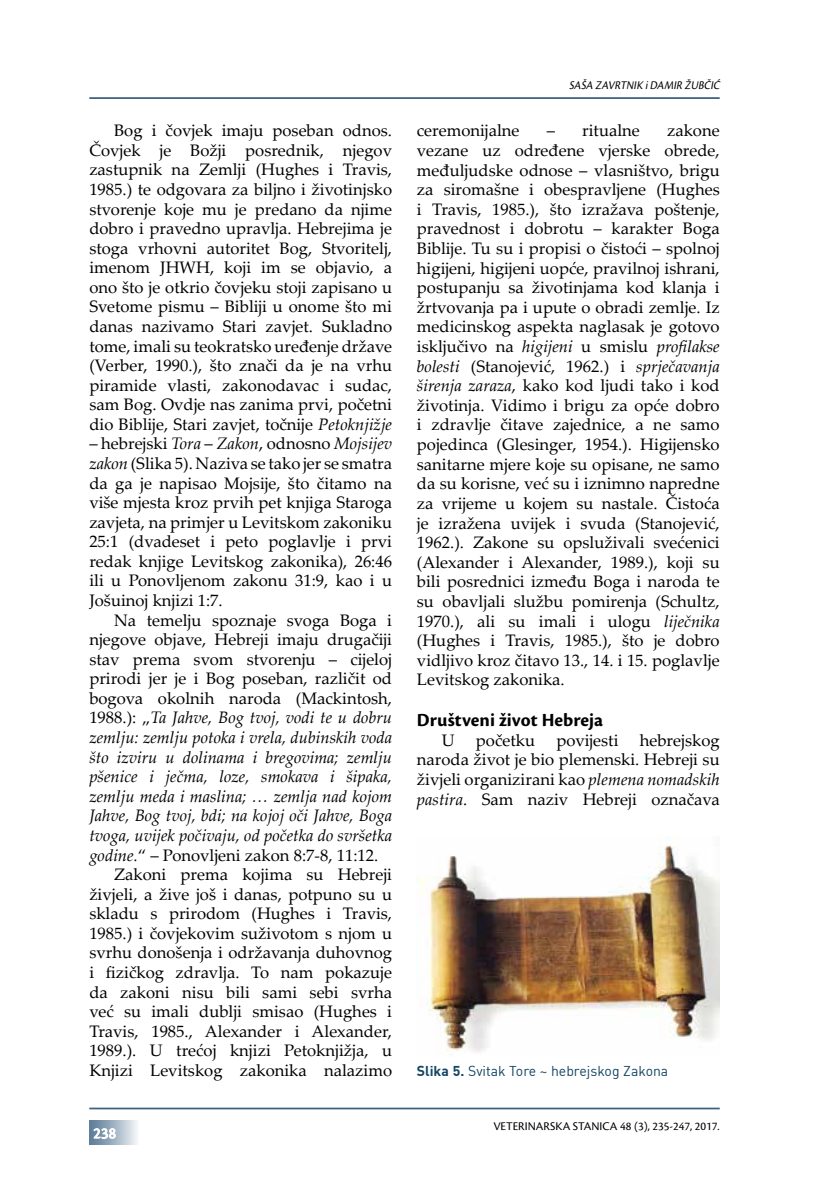
<style>
.page{position:relative;width:819px;height:1191px;background:#fff}
.page>*{position:absolute;margin:0;border:0;box-sizing:border-box;transform-origin:0 0}
.t1{font:700 19.25px "Cronos Pro";letter-spacing:.005em;color:#000}
.t2{font:16.62px/19.6px "Palatino Linotype";color:#000;text-align:justify}
.t3{font:italic 16.62px "Palatino Linotype";color:#000}
.t4{font:15.75px "Cronos Pro";color:#fff}
.t5{font:14px "DIN";color:#124662}
.t6{font:12.25px "Cronos Pro";color:#000}
.t7{font:italic 12.25px "Cronos Pro";color:#000;scale:.9 1}
.s1{font-style:italic}
.s2{font-style:normal}
.s3{font-weight:700}
</style>
<div class="page">
<hr style="left:89px;top:1107px;width:630px;height:2px;background:#3a617d">
<hr style="left:89px;top:97px;width:630px;height:2px;background:#3a617d">
<div style="left:89px;top:1120px;width:50px;height:25px;background:linear-gradient(to right,#547592,#f0f3f6)"></div>
<svg style="left:93px;top:1126px;width:23px;height:13px"></svg>
<img style="left:417px;top:836px;width:302px;height:216px">
<p class="t2" style="left:89px;top:120px;width:304px;text-indent:25px">Bog i čovjek imaju poseban odnos.<br>Čovjek je Božji posrednik, njegov zastupnik na Zemlji (Hughes i Travis, 1985.) te odgovara za biljno i životinjsko stvorenje koje mu je predano da njime dobro i pravedno upravlja. Hebrejima je stoga vrhovni autoritet Bog, Stvoritelj, imenom JHWH, koji im se objavio, a ono što je otkrio čovjeku stoji zapisano u Svetome pismu – Bibliji u onome što mi danas nazivamo Stari zavjet. Sukladno tome, imali su teokratsko uređenje države (Verber, 1990.), što znači da je na vrhu piramide vlasti, zakonodavac i sudac, sam Bog. Ovdje nas zanima prvi, početni dio Biblije, Stari zavjet, točnije <span class="s1">Petoknjižje</span></p>
<p class="t2" style="left:89px;top:433px;width:304px">– hebrejski <span class="s1">Tora</span> – <span class="s1">Zakon</span>, odnosno <span class="s1">Mojsijev zakon</span> (Slika 5). Naziva se tako jer se smatra da ga je napisao Mojsije, što čitamo na više mjesta kroz prvih pet knjiga Staroga zavjeta, na primjer u Levitskom zakoniku 25:1 (dvadeset i peto poglavlje i prvi redak knjige Levitskog zakonika), 26:46 ili u Ponovljenom zakonu 31:9, kao i u Jošuinoj knjizi 1:7.</p>
<p class="t2" style="left:114px;top:609px;width:279px">Na temelju spoznaje svoga Boga i</p>
<p class="t2" style="left:89px;top:629px;width:304px">njegove objave, Hebreji imaju drugačiji</p>
<p class="t2" style="left:89px;top:648px;width:304px">stav prema svom stvorenju – cijeloj</p>
<p class="t2" style="left:89px;top:668px;width:304px">prirodi jer je i Bog poseban, različit od</p>
<p class="t2" style="left:89px;top:688px;width:304px">bogova okolnih naroda (Mackintosh,</p>
<p class="t3" style="left:89px;top:706px;width:304px"><span class="s2">1988.): „</span>Ta Jahve, Bog tvoj, vodi te u dobru</p>
<p class="t3" style="left:89px;top:725px;width:304px">zemlju: zemlju potoka i vrela, dubinskih voda</p>
<p class="t3" style="left:89px;top:745px;width:304px">što izviru u dolinama i bregovima; zemlju</p>
<p class="t3" style="left:89px;top:764px;width:304px">pšenice i ječma, loze, smokava i šipaka,</p>
<p class="t3" style="left:89px;top:784px;width:304px">zemlju meda i maslina; … zemlja nad kojom</p>
<p class="t3" style="left:89px;top:804px;width:304px">Jahve, Bog tvoj, bdi; na kojoj oči Jahve, Boga</p>
<p class="t3" style="left:89px;top:823px;width:304px">tvoga, uvijek počivaju, od početka do svršetka</p>
<p class="t2" style="left:89px;top:844px;width:290px"><span class="s1">godine.</span>“ – Ponovljeni zakon 8:7-8, 11:12.</p>
<p class="t2" style="left:114px;top:864px;width:279px">Zakoni prema kojima su Hebreji</p>
<p class="t2" style="left:89px;top:883px;width:304px">živjeli, a žive još i danas, potpuno su u</p>
<p class="t2" style="left:89px;top:903px;width:304px">skladu s prirodom (Hughes i Travis,</p>
<p class="t2" style="left:89px;top:922px;width:304px">1985.) i čovjekovim suživotom s njom u</p>
<p class="t2" style="left:89px;top:942px;width:304px">svrhu donošenja i održavanja duhovnog</p>
<p class="t2" style="left:89px;top:961px;width:304px">i fizičkog zdravlja. To nam pokazuje</p>
<p class="t2" style="left:89px;top:981px;width:304px">da zakoni nisu bili sami sebi svrha</p>
<p class="t2" style="left:89px;top:1001px;width:304px">već su imali dublji smisao (Hughes i</p>
<p class="t2" style="left:89px;top:1020px;width:304px">Travis, 1985., Alexander i Alexander,</p>
<p class="t2" style="left:89px;top:1040px;width:304px">1989.). U trećoj knjizi Petoknjižja, u</p>
<p class="t2" style="left:89px;top:1059px;width:304px">Knjizi Levitskog zakonika nalazimo</p>
<p class="t4" style="left:93px;top:1124px;width:24px">238</p>
<p class="t7" style="left:569px;top:78px;width:172px">SAŠA ZAVRTNIK IDAMIR ŽUBČIĆ</p>
<p class="t2" style="left:417px;top:120px;width:304px;text-indent:250px">zakone vezane uz određene vjerske obrede, međuljudske odnose – vlasništvo, brigu za siromašne i obespravljene (Hughes i Travis, 1985.), što izražava poštenje, pravednost i dobrotu – karakter Boga Biblije. Tu su i propisi o čistoći – spolnoj higijeni, higijeni uopće, pravilnoj ishrani, postupanju sa životinjama kod klanja i žrtvovanja pa i upute o obradi zemlje. Iz medicinskog aspekta naglasak je gotovo isključivo na <span class="s1">higijeni</span> u smislu <span class="s1">profilakse bolesti</span> (Stanojević, 1962.) i <span class="s1">sprječavanja širenja zaraza</span>, kako kod ljudi tako i kod životinja. Vidimo i brigu za opće dobro i zdravlje čitave zajednice, a ne samo pojedinca (Glesinger, 1954.). Higijensko sanitarne mjere koje su opisane, ne samo da su korisne, već su i iznimno napredne za vrijeme u kojem su nastale. Čistoća je izražena uvijek i svuda (Stanojević, 1962.). Zakone su opsluživali svećenici (Alexander i Alexander, 1989.), koji su bili posrednici između Boga i naroda te su obavljali službu pomirenja (Schultz, 1970.), ali su imali i ulogu <span class="s1">liječnika </span>(Hughes i Travis, 1985.), što je dobro vidljivo kroz čitavo 13., 14. i 15. poglavlje Levitskog zakonika.</p>
<p class="t1" style="left:417px;top:709px;width:188px">Društveni život Hebreja</p>
<p class="t2" style="left:441px;top:729px;width:14px">U</p>
<p class="t2" style="left:476px;top:729px;width:61px">početku</p>
<p class="t2" style="left:556px;top:729px;width:64px">povijesti</p>
<p class="t2" style="left:417px;top:120px;width:104px">ceremonijalne</p>
<p class="t2" style="left:546px;top:120px;width:95px">– ritualne</p>
<p class="t2" style="left:417px;top:729px;width:304px;text-indent:223px">hebrejskog naroda život je bio plemenski. Hebreji su živjeli organizirani kao <span class="s1">plemena nomadskih pastira</span>. Sam naziv Hebreji označava</p>
<p class="t5" style="left:417px;top:1061px;width:253px"><span class="s3">Slika 5.</span> Svitak Tore ~ hebrejskog Zakona</p>
<p class="t6" style="left:493px;top:1119px;width:33px">VETERINAR</p>
<p class="t6" style="left:550px;top:1119px;width:35px">SKA STANI</p>
<p class="t6" style="left:602px;top:1119px;width:119px">CA 48 (3), 235-247, 2017.</p>
</div>
